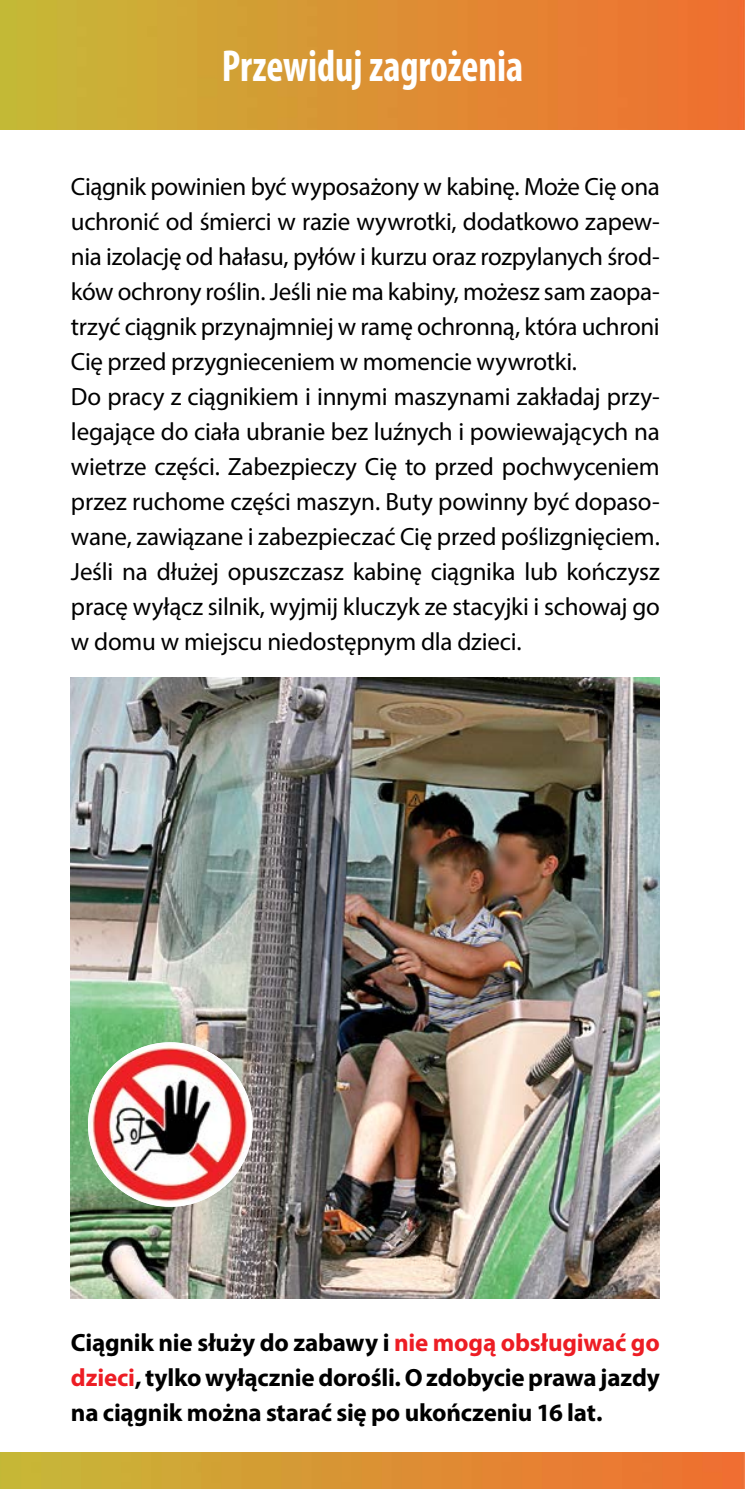
<style>
.page{position:relative;width:745px;height:1489px;background:#fff}
.page>*{position:absolute;margin:0;border:0;box-sizing:border-box;transform-origin:0 0}
.t1{font:700 condensed 45px "Myriad Pro";color:#fff;scale:.9 1}
.t2{font:25px/35px "Myriad Pro";letter-spacing:-.01em;color:#000}
.t3{font:700 25px/35px "Myriad Pro";letter-spacing:-.01em;color:#000;text-align:justify}
.s1{color:#ed1d24}
</style>
<div class="page">
<img style="left:0;top:1452px;width:744px;height:36px">
<img style="left:0;top:0;width:744px;height:129px">
<img style="left:71px;top:677px;width:588px;height:621px">
<img style="left:88px;top:1042px;width:164px;height:164px;border-radius:82px">
<h1 class="t1" style="left:221px;top:38px;width:336px">Przewiduj zagrożenia</h1>
<p class="t2" style="left:71px;top:169px;width:590px">Ciągnik powinien być wyposażony w kabinę. Może Cię ona uchronić od śmierci w razie wywrotki, dodatkowo zapew&shy;nia izolację od hałasu, pyłów i kurzu oraz rozpylanych środ&shy;ków ochrony roślin. Jeśli nie ma kabiny, możesz sam zaopa&shy;trzyć ciągnik przynajmniej w ramę ochronną, która uchroni Cię przed przygnieceniem w momencie wywrotki.<br>Do pracy z ciągnikiem i innymi maszynami zakładaj przy&shy;legające do ciała ubranie bez luźnych i powiewających na wietrze części. Zabezpieczy Cię to przed pochwyceniem przez ruchome części maszyn. Buty powinny być dopaso&shy;wane, zawiązane i zabezpieczać Cię przed poślizgnięciem.<br>Jeśli na dłużej opuszczasz kabinę ciągnika lub kończysz pracę wyłącz silnik, wyjmij kluczyk ze stacyjki i schowaj go w domu w miejscu niedostępnym dla dzieci.</p>
<p class="t3" style="left:71px;top:1323px;width:590px">Ciągnik nie służy do zabawy i <span class="s1">nie mogą obsługiwać go dzieci</span>, tylko wyłącznie dorośli. O zdobycie prawa jazdy na ciągnik można starać się po ukończeniu 16 lat.</p>
</div>
